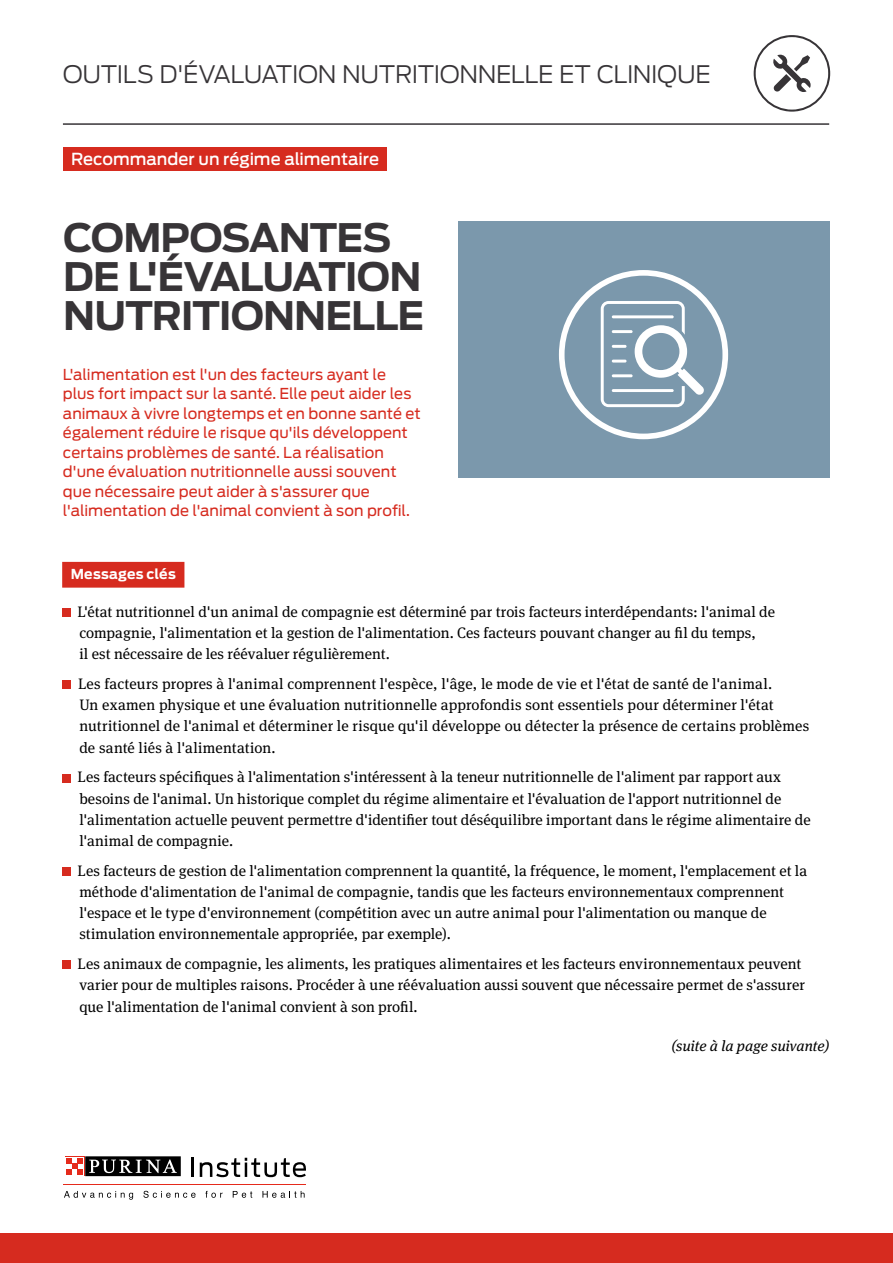
<style>
.page{position:relative;width:893px;height:1263px;background:#fff}
.page>*{position:absolute;margin:0;border:0;box-sizing:border-box;transform-origin:0 0}
.t1{font:700 39px/39px "Antenna";letter-spacing:-.025em;color:#373437}
.t2{font:300 24px "Antenna";letter-spacing:-.015em;color:#373437}
.t3{font:500 16.5px "Antenna";color:#fff}
.t4{font:15.15px/21.1px "Meta Serif Pro";letter-spacing:.005em;color:#000}
.t5{font:15px/19.5px "Antenna";letter-spacing:.005em;color:#d62b1f}
.t6{font:italic 15px "Meta Serif Pro";color:#000}
.t7{font:700 13.65px "Antenna";letter-spacing:.02em;color:#fff}
</style>
<div class="page">
<div style="left:0;top:1233px;width:893px;height:30px;background:#d62b1f"></div>
<hr style="left:63px;top:123px;width:766px;height:2px;background:#373437">
<hr style="left:64px;top:1184px;width:242px;height:1px;background:#e52a1b">
<svg style="left:192px;top:1158px;width:2px;height:19px"></svg>
<svg style="left:200px;top:1158px;width:106px;height:19px"></svg>
<svg style="left:64px;top:1191px;width:69px;height:9px"></svg>
<svg style="left:143px;top:1191px;width:53px;height:7px"></svg>
<svg style="left:205px;top:1191px;width:18px;height:7px"></svg>
<svg style="left:233px;top:1191px;width:19px;height:7px"></svg>
<svg style="left:262px;top:1191px;width:43px;height:7px"></svg>
<svg style="left:85px;top:1176px;width:96px;height:1px"></svg>
<svg style="left:65px;top:1156px;width:20px;height:20px"></svg>
<div style="left:85px;top:1156px;width:96px;height:20px;background:#000"></div>
<svg style="left:89px;top:1159px;width:88px;height:14px"></svg>
<div style="left:65px;top:1157px;width:19px;height:18px;background:#fff"></div>
<svg style="left:66px;top:1158px;width:17px;height:17px"></svg>
<div style="left:458px;top:221px;width:371px;height:256px;background:#7b98ac"></div>
<div style="left:64px;top:147px;width:323px;height:24px;background:#d62b1f"></div>
<div style="left:62px;top:562px;width:122px;height:26px;background:#d62b1f"></div>
<div style="left:62px;top:608px;width:9px;height:9px;background:#d62b1f"></div>
<div style="left:62px;top:680px;width:9px;height:9px;background:#d62b1f"></div>
<div style="left:62px;top:774px;width:9px;height:8px;background:#d62b1f"></div>
<div style="left:62px;top:867px;width:9px;height:9px;background:#d62b1f"></div>
<div style="left:62px;top:961px;width:9px;height:8px;background:#d62b1f"></div>
<svg style="left:754px;top:35px;width:76px;height:77px"></svg>
<svg style="left:559px;top:270px;width:169px;height:169px"></svg>
<h2 class="t2" style="left:63px;top:58px;width:649px">OUTILS D'ÉVALUATION NUTRITIONNELLE ET CLINIQUE</h2>
<p class="t3" style="left:71px;top:148px;width:310px">Recommander un régime alimentaire</p>
<h1 class="t1" style="left:63px;top:219px;width:362px">COMPOSANTES<br>DE L'ÉVALUATION<br>NUTRITIONNELLE</h1>
<p class="t5" style="left:63px;top:364px;width:359px">L'alimentation est l'un des facteurs ayant le plus fort impact sur la santé. Elle peut aider les animaux à vivre longtemps et en bonne santé et également réduire le risque qu'ils développent certains problèmes de santé. La réalisation d'une évaluation nutritionnelle aussi souvent que nécessaire peut aider à s'assurer que l'alimentation de l'animal convient à son profil.</p>
<p class="t7" style="left:71px;top:565px;width:107px">Messages clés</p>
<p class="t4" style="left:78px;top:600px;width:699px">L'état nutritionnel d'un animal de compagnie est déterminé par trois facteurs interdépendants: l'animal de compagnie, l'alimentation et la gestion de l'alimentation. Ces facteurs pouvant changer au fil du temps,<br>il est nécessaire de les réévaluer régulièrement.</p>
<p class="t4" style="left:78px;top:672px;width:733px">Les facteurs propres à l'animal comprennent l'espèce, l'âge, le mode de vie et l'état de santé de l'animal.<br>Un examen physique et une évaluation nutritionnelle approfondis sont essentiels pour déterminer l'état nutritionnel de l'animal et déterminer le risque qu'il développe ou détecter la présence de certains problèmes de santé liés à l'alimentation.</p>
<p class="t4" style="left:78px;top:766px;width:735px">Les facteurs spécifiques à l'alimentation s'intéressent à la teneur nutritionnelle de l'aliment par rapport aux besoins de l'animal. Un historique complet du régime alimentaire et l'évaluation de l'apport nutritionnel de l'alimentation actuelle peuvent permettre d'identifier tout déséquilibre important dans le régime alimentaire de l'animal de compagnie.</p>
<p class="t4" style="left:78px;top:859px;width:731px">Les facteurs de gestion de l'alimentation comprennent la quantité, la fréquence, le moment, l'emplacement et la méthode d'alimentation de l'animal de compagnie, tandis que les facteurs environnementaux comprennent l'espace et le type d'environnement (compétition avec un autre animal pour l'alimentation ou manque de stimulation environnementale appropriée, par exemple).</p>
<p class="t4" style="left:78px;top:953px;width:729px">Les animaux de compagnie, les aliments, les pratiques alimentaires et les facteurs environnementaux peuvent varier pour de multiples raisons. Procéder à une réévaluation aussi souvent que nécessaire permet de s'assurer que l'alimentation de l'animal convient à son profil.</p>
<p class="t6" style="left:671px;top:1035px;width:159px">(suite à la page suivante)</p>
</div>
